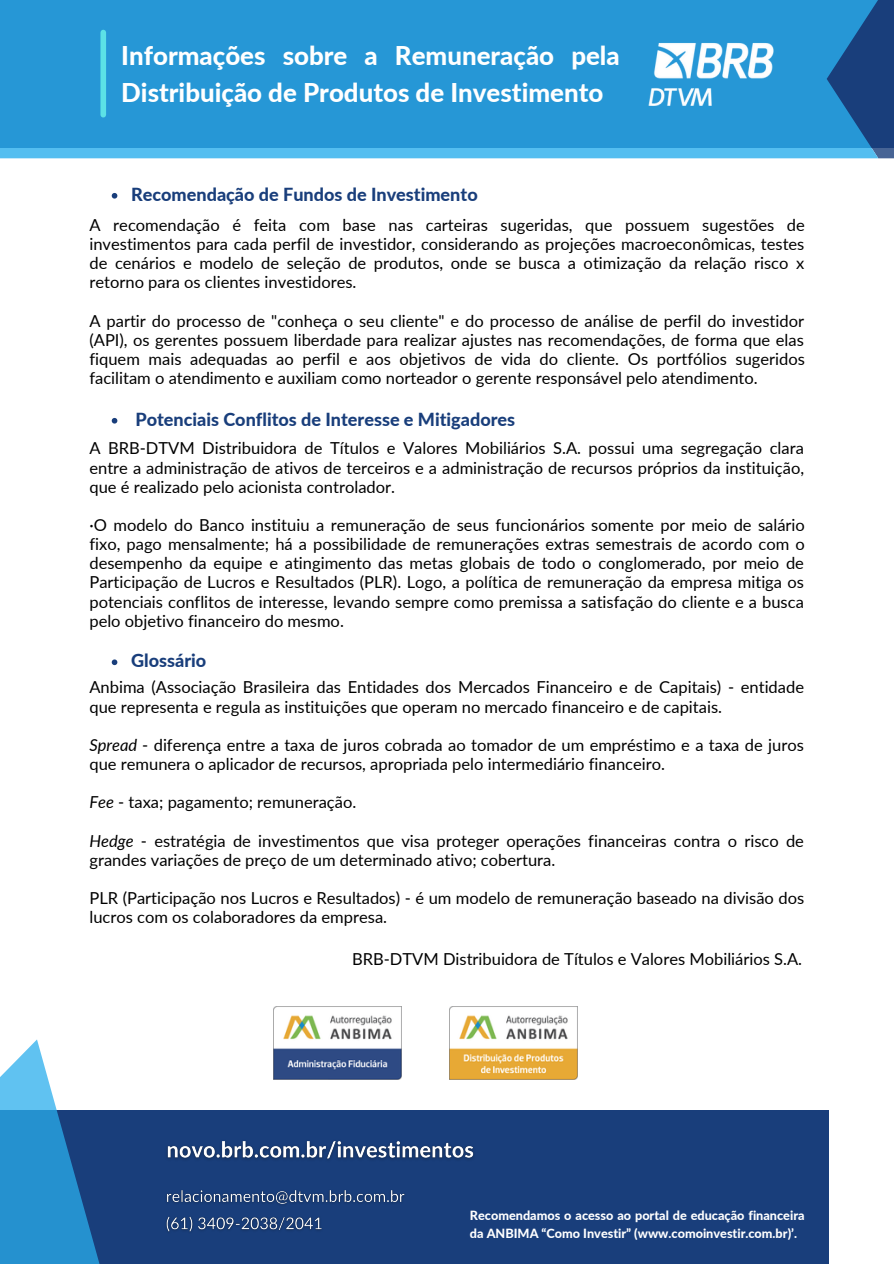
<style>
.page{position:relative;width:894px;height:1264px;background:#fff}
.page>*{position:absolute;margin:0;border:0;box-sizing:border-box;transform-origin:0 0}
.t1{font:800 25.8px/37.2px "Lato";color:#fff}
.t2{font:800 18px "Lato";color:#193e7b}
.t3{font:16.5px/19.2px "Lato";color:#000;text-align:justify}
.t4{font:800 12.6px/18.1px "Lato";color:#fff}
.s1{font-style:italic}
</style>
<div class="page">
<div style="left:878px;top:0;width:15px;height:158px;background:#193e7b"></div>
<svg style="left:0;top:0;width:878px;height:158px;fill:#2697d6"></svg>
<img style="left:629px;top:24px;width:164px;height:98px">
<div style="left:100px;top:32px;width:6px;height:83px;background:#5ce1e6"></div>
<svg style="left:112px;top:193px;width:5px;height:5px"></svg>
<div style="left:0;top:1110px;width:828px;height:153px;background:#193e7b"></div>
<svg style="left:112px;top:418px;width:5px;height:5px"></svg>
<svg style="left:112px;top:659px;width:5px;height:6px"></svg>
<img style="left:449px;top:1006px;width:128px;height:73px">
<img style="left:273px;top:1006px;width:128px;height:73px">
<svg style="left:0;top:1039px;width:99px;height:224px"></svg>
<img style="left:167px;top:1141px;width:307px;height:19px">
<img style="left:166px;top:1190px;width:239px;height:15px">
<img style="left:166px;top:1216px;width:156px;height:16px">
<p class="t1" style="left:121px;top:36px;width:500px">Informações sobre a Remuneração pela<br>Distribuição de Produtos de Investimento</p>
<p class="t2" style="left:131px;top:183px;width:348px">Recomendação de Fundos de Investimento</p>
<p class="t3" style="left:89px;top:215px;width:716px">A recomendação é feita com base nas carteiras sugeridas, que possuem sugestões de investimentos para cada perfil de investidor, considerando as projeções macroeconômicas, testes de cenários e modelo de seleção de produtos, onde se busca a otimização da relação risco x retorno para os clientes investidores.</p>
<p class="t3" style="left:89px;top:311px;width:716px">A partir do processo de "conheça o seu cliente" e do processo de análise de perfil do investidor (API), os gerentes possuem liberdade para realizar ajustes nas recomendações, de forma que elas fiquem mais adequadas ao perfil e aos objetivos de vida do cliente. Os portfólios sugeridos facilitam o atendimento e auxiliam como norteador o gerente responsável pelo atendimento.</p>
<p class="t2" style="left:135px;top:408px;width:381px">Potenciais Conflitos de Interesse e Mitigadores</p>
<p class="t3" style="left:89px;top:438px;width:716px">A BRB-DTVM Distribuidora de Títulos e Valores Mobiliários S.A. possui uma segregação clara entre a administração de ativos de terceiros e a administração de recursos próprios da instituição, que é realizado pelo acionista controlador.</p>
<p class="t3" style="left:89px;top:515px;width:716px">·O modelo do Banco instituiu a remuneração de seus funcionários somente por meio de salário fixo, pago mensalmente; há a possibilidade de remunerações extras semestrais de acordo com o desempenho da equipe e atingimento das metas globais de todo o conglomerado, por meio de Participação de Lucros e Resultados (PLR). Logo, a política de remuneração da empresa mitiga os potenciais conflitos de interesse, levando sempre como premissa a satisfação do cliente e a busca pelo objetivo financeiro do mesmo.</p>
<p class="t2" style="left:131px;top:649px;width:77px">Glossário</p>
<p class="t3" style="left:89px;top:677px;width:716px">Anbima (Associação Brasileira das Entidades dos Mercados Financeiro e de Capitais) - entidade que representa e regula as instituições que operam no mercado financeiro e de capitais.</p>
<p class="t3" style="left:89px;top:735px;width:715px"><span class="s1">Spread</span> - diferença entre a taxa de juros cobrada ao tomador de um empréstimo e a taxa de juros que remunera o aplicador de recursos, apropriada pelo intermediário financeiro.</p>
<p class="t3" style="left:89px;top:792px;width:268px"><span class="s1">Fee</span> - taxa; pagamento; remuneração.</p>
<p class="t3" style="left:89px;top:830px;width:715px"><span class="s1">Hedge</span> - estratégia de investimentos que visa proteger operações financeiras contra o risco de grandes variações de preço de um determinado ativo; cobertura.</p>
<p class="t3" style="left:89px;top:888px;width:716px">PLR (Participação nos Lucros e Resultados) - é um modelo de remuneração baseado na divisão dos lucros com os colaboradores da empresa.</p>
<p class="t3" style="left:352px;top:949px;width:451px">BRB-DTVM Distribuidora de Títulos e Valores Mobiliários S.A.</p>
<p class="t4" style="left:470px;top:1205px;width:336px">Recomendamos o acesso ao portal de educação financeira da ANBIMA “Como Investir” (www.comoinvestir.com.br)’.</p>
</div>
